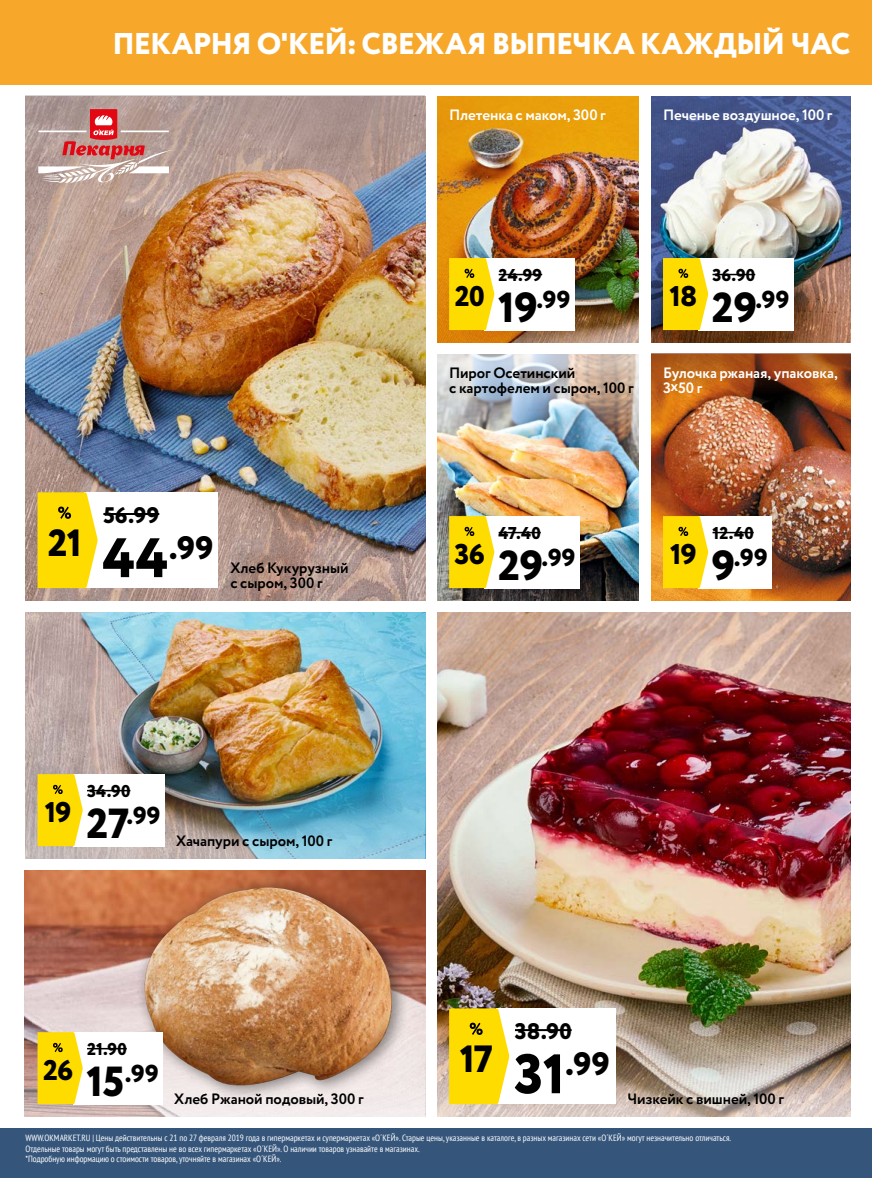
<style>
.page{position:relative;width:872px;height:1178px;background:#fff}
.page>*{position:absolute;margin:0;border:0;box-sizing:border-box;transform-origin:0 0}
.t1{font:800 42px "Circe";color:#000}
.t2{font:800 37.95px "Circe";color:#000}
.t3{font:800 32.4px "Circe";color:#000}
.t4{font:800 30px "Circe";letter-spacing:-.025em;color:#fff}
.t5{font:800 28.5px "Circe";letter-spacing:-.025em;color:#000}
.t6{font:800 24.45px "Circe";letter-spacing:.01em;color:#000}
.t7{font:800 22.5px "Circe";letter-spacing:.005em;color:#000}
.t8{font:800 17.1px "Circe";letter-spacing:.01em;color:#000}
.t9{font:700 15px/15px "Circe";letter-spacing:-.005em;color:#000}
.t10{font:700 15px/15px "Circe";letter-spacing:-.005em;color:#fff}
.t11{font:condensed 9px/10.5px "PT Sans";color:#fff}
.s1{font-size:42px}
.s2{font-size:55.5px}
</style>
<div class="page">
<img style="left:651px;top:96px;width:199px;height:246px">
<img style="left:437px;top:168px;width:202px;height:174px">
<img style="left:437px;top:492px;width:202px;height:108px">
<img style="left:651px;top:402px;width:199px;height:198px">
<img style="left:26px;top:219px;width:399px;height:381px">
<img style="left:26px;top:612px;width:399px;height:150px">
<img style="left:437px;top:612px;width:413px;height:408px">
<img style="left:26px;top:96px;width:399px;height:123px">
<svg style="left:437px;top:1020px;width:413px;height:96px;background:#b5a597"></svg>
<img style="left:25px;top:870px;width:400px;height:150px">
<svg style="left:25px;top:1020px;width:400px;height:96px;background:#e2d3d0"></svg>
<div style="left:0;top:1128px;width:872px;height:50px;background:#35557b"></div>
<img style="left:437px;top:96px;width:202px;height:72px">
<img style="left:437px;top:354px;width:202px;height:138px">
<svg style="left:651px;top:354px;width:199px;height:48px;background:#a05117"></svg>
<img style="left:26px;top:762px;width:399px;height:96px">
<div style="left:698px;top:516px;width:73px;height:72px;background:#fff"></div>
<hr style="left:712px;top:532px;width:41px;height:1px;background:#000">
<svg style="left:663px;top:516px;width:45px;height:72px;background:#fbdb16"></svg>
<div style="left:484px;top:258px;width:91px;height:72px;background:#fff"></div>
<hr style="left:498px;top:274px;width:44px;height:1px;background:#000">
<svg style="left:449px;top:258px;width:45px;height:72px;background:#fbdb15"></svg>
<div style="left:484px;top:516px;width:95px;height:72px;background:#fff"></div>
<hr style="left:498px;top:532px;width:43px;height:1px;background:#000">
<svg style="left:449px;top:516px;width:45px;height:72px;background:#fbdb16"></svg>
<div style="left:73px;top:774px;width:91px;height:72px;background:#fff"></div>
<hr style="left:87px;top:790px;width:43px;height:1px;background:#000">
<svg style="left:38px;top:774px;width:45px;height:72px;background:#fbdc19"></svg>
<div style="left:85px;top:492px;width:133px;height:96px;background:#fff"></div>
<hr style="left:103px;top:513px;width:56px;height:2px;background:#000">
<svg style="left:38px;top:492px;width:60px;height:96px;background:#fbdc19"></svg>
<div style="left:496px;top:1008px;width:119px;height:96px;background:#fff"></div>
<hr style="left:515px;top:1029px;width:56px;height:2px;background:#000">
<svg style="left:449px;top:1008px;width:60px;height:96px;background:#fadb17"></svg>
<div style="left:134px;top:875px;width:276px;height:226px;background:#000;opacity:.44"></div>
<img style="left:128px;top:887px;width:273px;height:214px">
<div style="left:73px;top:1032px;width:89px;height:72px;background:#fff"></div>
<hr style="left:87px;top:1048px;width:40px;height:1px;background:#000">
<svg style="left:38px;top:1032px;width:45px;height:72px;background:#fbdc19"></svg>
<div style="left:698px;top:258px;width:95px;height:72px;background:#fff"></div>
<hr style="left:712px;top:274px;width:43px;height:1px;background:#000">
<svg style="left:663px;top:258px;width:45px;height:72px;background:#fbdb16"></svg>
<div style="left:0;top:0;width:872px;height:84px;background:#f7a82a"></div>
<svg style="left:38px;top:109px;width:135px;height:77px;background:#c39793"></svg>
<h3 class="t4" style="left:112px;top:23px;width:739px">ПЕКАРНЯ О'КЕЙ: СВЕЖАЯ ВЫПЕЧКА КАЖДЫЙ ЧАС</h3>
<h3 class="t10" style="left:449px;top:108px;width:158px">Плетенка с маком, 300 г</h3>
<h3 class="t10" style="left:663px;top:108px;width:171px">Печенье воздушное, 100 г</h3>
<h3 class="t8" style="left:498px;top:264px;width:45px">24.99</h3>
<h3 class="t8" style="left:712px;top:264px;width:44px">36.90</h3>
<h3 class="t5" style="left:455px;top:277px;width:31px">20</h3>
<h3 class="t6" style="left:498px;top:283px;width:74px"><span class="s1">19</span>.99</h3>
<h3 class="t5" style="left:669px;top:277px;width:29px">18</h3>
<h3 class="t6" style="left:712px;top:283px;width:79px"><span class="s1">29</span>.99</h3>
<h3 class="t9" style="left:449px;top:366px;width:186px">Пирог Осетинский<br>с картофелем и сыром, 100 г</h3>
<h3 class="t10" style="left:663px;top:366px;width:176px">Булочка ржаная, упаковка,<br>3x50 г</h3>
<h3 class="t7" style="left:103px;top:500px;width:57px">56.99</h3>
<h2 class="t2" style="left:48px;top:517px;width:36px">21</h2>
<h3 class="t3" style="left:103px;top:526px;width:113px"><span class="s2">44</span>.99</h3>
<h3 class="t9" style="left:230px;top:561px;width:120px">Хлеб Кукурузный с сыром, 300 г</h3>
<h3 class="t5" style="left:454px;top:535px;width:32px">36</h3>
<h3 class="t8" style="left:498px;top:522px;width:44px">47.40</h3>
<h3 class="t6" style="left:498px;top:541px;width:79px"><span class="s1">29</span>.99</h3>
<h3 class="t5" style="left:670px;top:535px;width:28px">19</h3>
<h3 class="t8" style="left:712px;top:522px;width:43px">12.40</h3>
<h3 class="t6" style="left:712px;top:541px;width:57px"><span class="s1">9</span>.99</h3>
<h3 class="t8" style="left:87px;top:780px;width:45px">34.90</h3>
<h3 class="t5" style="left:45px;top:793px;width:28px">19</h3>
<h3 class="t6" style="left:86px;top:799px;width:76px"><span class="s1">27</span>.99</h3>
<h3 class="t9" style="left:176px;top:834px;width:158px">Хачапури с сыром, 100 г</h3>
<h3 class="t7" style="left:515px;top:1016px;width:58px">38.90</h3>
<h3 class="t5" style="left:43px;top:1051px;width:32px">26</h3>
<h3 class="t8" style="left:87px;top:1038px;width:41px">21.90</h3>
<h3 class="t6" style="left:125px;top:1057px;width:36px">.99</h3>
<h1 class="t1" style="left:86px;top:1053px;width:40px">15</h1>
<h3 class="t9" style="left:174px;top:1092px;width:191px">Хлеб Ржаной подовый, 300 г</h3>
<h2 class="t2" style="left:460px;top:1033px;width:35px">17</h2>
<h3 class="t3" style="left:514px;top:1042px;width:97px"><span class="s2">31</span>.99</h3>
<h3 class="t9" style="left:627px;top:1092px;width:158px">Чизкейк с вишней, 100 г</h3>
<p class="t11" style="left:26px;top:1132px;width:707px">WWW.OKMARKET.RU | Цены действительны с 21 по 27 февраля 2019 года в гипермаркетах и супермаркетах «О´КЕЙ». Старые цены, указанные в каталоге, в разных магазинах сети «О´КЕЙ» могут незначительно отличаться.<br>Отдельные товары могут быть представлены не во всех гипермаркетах «О´КЕЙ». О наличии товаров узнавайте в магазинах.<br>*Подробную информацию о стоимости товаров, уточняйте в магазинах «О´КЕЙ».</p>
</div>
